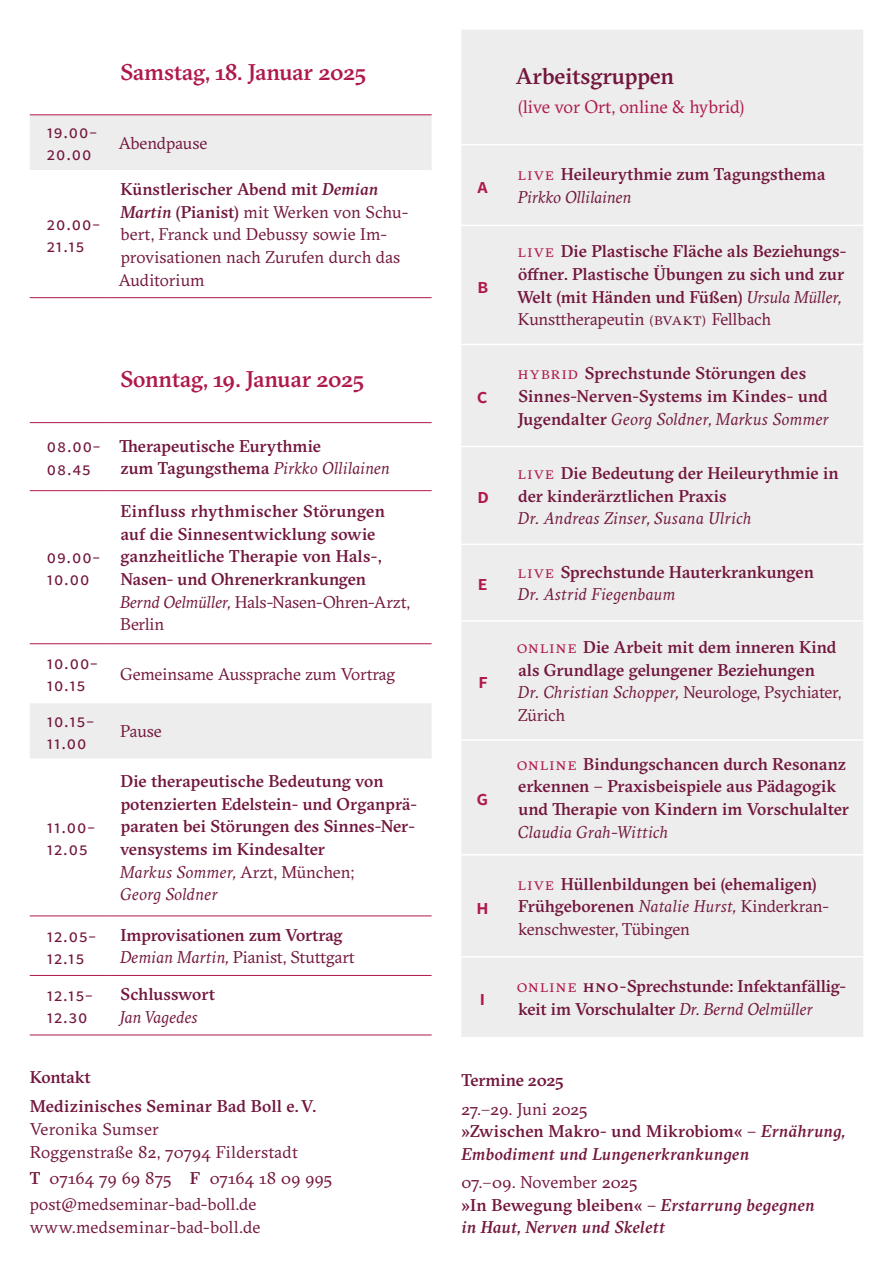
<style>
.page{position:relative;width:893px;height:1263px;background:#fff}
.page>*{position:absolute;margin:0;border:0;box-sizing:border-box;transform-origin:0 0}
.t1{font:500 22.65px "GT Sectra";letter-spacing:-.01em;color:#af184d}
.t2{font:500 22.65px "GT Sectra";letter-spacing:-.005em;color:#72163d}
.t3{font:600 21px "Source Sans Pro";color:#af184d}
.t4{font:18.45px/22px "Source Sans Pro";letter-spacing:.05em;color:#72163d}
.t5{font:18px "GT Sectra";color:#af184d}
.t6{font:500 16.95px/22.6px "GT Sectra";color:#72163d}
.t7{font:16.95px/22.6px "GT Sectra";color:#72163d}
.t8{font:italic 500 16.95px/22.5px "GT Sectra";letter-spacing:.015em;color:#72163d}
.t9{font:italic 16.95px/22.6px "GT Sectra";color:#72163d}
.s1{font-weight:500}
.s2{font-weight:500;font-style:italic}
.s3{font-weight:400;font-style:italic}
.s4{font-weight:400}
.s5{font-style:normal}
.s6{font-weight:400;color:#af184d}
</style>
<div class="page">
<svg style="left:30px;top:644px;width:402px;height:391px"></svg>
<div style="left:30px;top:703px;width:402px;height:55px;background:#ededed"></div>
<hr style="left:30px;top:422px;width:76px;height:1px;background:#af184d">
<hr style="left:106px;top:422px;width:326px;height:1px;background:#af184d">
<hr style="left:30px;top:490px;width:76px;height:1px;background:#af184d">
<hr style="left:106px;top:490px;width:326px;height:1px;background:#af184d">
<hr style="left:30px;top:643px;width:76px;height:1px;background:#af184d">
<hr style="left:106px;top:643px;width:326px;height:1px;background:#af184d">
<hr style="left:30px;top:1035px;width:76px;height:1px;background:#af184d">
<hr style="left:106px;top:1035px;width:326px;height:1px;background:#af184d">
<hr style="left:30px;top:916px;width:76px;height:1px;background:#af184d">
<hr style="left:106px;top:916px;width:326px;height:1px;background:#af184d">
<hr style="left:30px;top:975px;width:76px;height:1px;background:#af184d">
<hr style="left:106px;top:975px;width:326px;height:1px;background:#af184d">
<div style="left:461px;top:30px;width:402px;height:1007px;background:#ededed"></div>
<hr style="left:461px;top:144px;width:43px;height:1px;background:#fff">
<hr style="left:504px;top:144px;width:359px;height:1px;background:#fff">
<hr style="left:461px;top:225px;width:43px;height:1px;background:#fff">
<hr style="left:504px;top:225px;width:359px;height:1px;background:#fff">
<hr style="left:461px;top:344px;width:43px;height:1px;background:#fff">
<hr style="left:504px;top:344px;width:359px;height:1px;background:#fff">
<hr style="left:461px;top:446px;width:43px;height:1px;background:#fff">
<hr style="left:504px;top:446px;width:359px;height:1px;background:#fff">
<hr style="left:461px;top:544px;width:43px;height:1px;background:#fff">
<hr style="left:504px;top:544px;width:359px;height:1px;background:#fff">
<hr style="left:461px;top:620px;width:43px;height:2px;background:#fff">
<hr style="left:504px;top:620px;width:359px;height:2px;background:#fff">
<hr style="left:461px;top:739px;width:43px;height:2px;background:#fff">
<hr style="left:504px;top:739px;width:359px;height:2px;background:#fff">
<hr style="left:461px;top:854px;width:43px;height:1px;background:#fff">
<hr style="left:504px;top:854px;width:359px;height:1px;background:#fff">
<hr style="left:461px;top:956px;width:43px;height:1px;background:#fff">
<hr style="left:504px;top:956px;width:359px;height:1px;background:#fff">
<div style="left:30px;top:116px;width:402px;height:54px;background:#ededed"></div>
<hr style="left:30px;top:115px;width:76px;height:1px;background:#af184d">
<hr style="left:106px;top:115px;width:326px;height:1px;background:#af184d">
<hr style="left:30px;top:297px;width:76px;height:1px;background:#af184d">
<hr style="left:106px;top:297px;width:326px;height:1px;background:#af184d">
<p class="t1" style="left:120px;top:58px;width:247px">Samstag, 18. Januar 2025</p>
<p class="t4" style="left:47px;top:121px;width:52px">19.00–<br>20.00</p>
<p class="t7" style="left:118px;top:132px;width:91px">Abendpause</p>
<p class="t4" style="left:47px;top:212px;width:55px">20.00–</p>
<p class="t4" style="left:47px;top:235px;width:39px">21.15</p>
<p class="t7" style="left:118px;top:178px;width:291px"><span class="s1">Künstlerischer Abend mit</span> <span class="s2">Demian<br>Martin</span> <span class="s1">(Pianist)</span> mit Werken von Schu&shy;bert, Franck und Debussy sowie Im&shy;provisationen nach Zurufen durch das<br>Auditorium</p>
<p class="t1" style="left:120px;top:365px;width:245px">Sonntag, 19. Januar 2025</p>
<p class="t4" style="left:47px;top:435px;width:55px">08.00–<br>08.45</p>
<p class="t6" style="left:119px;top:434px;width:272px">Therapeutische Eurythmie<br>zum Tagungsthema <span class="s3">Pirkko Ollilainen</span></p>
<p class="t4" style="left:47px;top:546px;width:55px">09.00–<br>10.00</p>
<p class="t6" style="left:120px;top:499px;width:291px">Einfluss rhythmischer Störungen auf die Sinnesentwicklung sowie ganzheitliche Therapie von Hals-,<br>Nasen- und Ohrenerkrankungen<br><span class="s3">Bernd Oelmüller,</span> <span class="s4">Hals-Nasen-Ohren-Arzt,<br>Berlin</span></p>
<p class="t4" style="left:47px;top:652px;width:53px">10.00–<br>10.15</p>
<p class="t7" style="left:120px;top:663px;width:276px">Gemeinsame Aussprache zum Vortrag</p>
<p class="t4" style="left:47px;top:709px;width:49px">10.15–<br>11.00</p>
<p class="t7" style="left:120px;top:720px;width:43px">Pause</p>
<p class="t4" style="left:47px;top:816px;width:50px">11.00–<br>12.05</p>
<p class="t6" style="left:120px;top:769px;width:298px">Die therapeutische Bedeutung von potenzierten Edelstein- und Organprä&shy;paraten bei Störungen des Sinnes-Ner&shy;vensystems im Kindesalter</p>
<p class="t9" style="left:120px;top:860px;width:236px">Markus Sommer, <span class="s5">Arzt, München;<br></span>Georg Soldner</p>
<p class="t4" style="left:47px;top:924px;width:51px">12.05–<br>12.15</p>
<p class="t6" style="left:120px;top:923px;width:236px">Improvisationen zum Vortrag<br><span class="s3">Demian Martin,</span> <span class="s4">Pianist, Stuttgart</span></p>
<p class="t4" style="left:47px;top:984px;width:48px">12.15–<br>12.30</p>
<p class="t6" style="left:121px;top:983px;width:96px">Schlusswort</p>
<p class="t9" style="left:120px;top:1005px;width:79px">Jan Vagedes</p>
<p class="t6" style="left:30px;top:1066px;width:62px">Kontakt</p>
<p class="t7" style="left:30px;top:1095px;width:288px"><span class="s1">Medizinisches Seminar Bad Boll e. V.<br></span>Veronika Sumser<br>Roggenstraße 82, 70794 Filderstadt</p>
<p class="t7" style="left:30px;top:1167px;width:304px"><span class="s1">T</span> 07164 79 69 875 <span class="s1">F</span> 07164 18 09 995</p>
<p class="t7" style="left:30px;top:1193px;width:232px">post@medseminar-bad-boll.de www.medseminar-bad-boll.de</p>
<p class="t3" style="left:477px;top:172px;width:12px">A</p>
<p class="t3" style="left:477px;top:272px;width:13px">b</p>
<p class="t3" style="left:477px;top:383px;width:12px">C</p>
<p class="t3" style="left:477px;top:482px;width:13px">D</p>
<p class="t3" style="left:477px;top:570px;width:12px">E</p>
<p class="t3" style="left:478px;top:667px;width:11px">F</p>
<p class="t3" style="left:476px;top:784px;width:13px">G</p>
<p class="t3" style="left:476px;top:893px;width:14px">H</p>
<p class="t3" style="left:480px;top:984px;width:7px">I</p>
<p class="t2" style="left:516px;top:62px;width:160px">Arbeitsgruppen</p>
<p class="t5" style="left:518px;top:95px;width:228px">(live vor Ort, online &amp; hybrid)</p>
<p class="t6" style="left:518px;top:163px;width:309px"><span class="s6">live</span> Heileurythmie zum Tagungsthema</p>
<p class="t9" style="left:518px;top:185px;width:115px">Pirkko Ollilainen</p>
<p class="t6" style="left:517px;top:240px;width:330px"><span class="s6">live</span> Die Plastische Fläche als Beziehungs&shy;öffner. Plastische Übungen zu sich und zur Welt (mit Händen und Füßen) <span class="s3">Ursula Müller, </span><span class="s4">Kunsttherapeutin (BVAKT) Fellbach</span></p>
<p class="t6" style="left:518px;top:362px;width:313px"><span class="s6">HYBRID</span> Sprechstunde Störungen des<br>Sinnes-Nerven-Systems im Kindes- und<br>Jugendalter <span class="s3">Georg Soldner, Markus Sommer</span></p>
<p class="t6" style="left:518px;top:462px;width:322px"><span class="s6">live</span> Die Bedeutung der Heileurythmie in der kinderärztlichen Praxis<br><span class="s3">Dr. Andreas Zinser, Susana Ulrich</span></p>
<p class="t6" style="left:518px;top:560px;width:298px"><span class="s6">live</span> Sprechstunde Hauterkrankungen<br><span class="s3">Dr. Astrid Fiegenbaum</span></p>
<p class="t6" style="left:517px;top:635px;width:326px"><span class="s6">online</span> Die Arbeit mit dem inneren Kind als Grundlage gelungener Beziehungen<br><span class="s3">Dr. Christian Schopper,</span> <span class="s4">Neurologe, Psychiater, Zürich</span></p>
<p class="t6" style="left:517px;top:752px;width:333px"><span class="s6">online</span> Bindungschancen durch Resonanz erkennen – Praxisbeispiele aus Pädagogik und Therapie von Kindern im Vorschulalter <span class="s3">Claudia Grah-Wittich</span></p>
<p class="t6" style="left:518px;top:872px;width:313px"><span class="s6">live</span> Hüllenbildungen bei (ehemaligen)<br>Frühgeborenen <span class="s3">Natalie Hurst,</span> <span class="s4">Kinderkran&shy;kenschwester, Tübingen</span></p>
<p class="t6" style="left:517px;top:975px;width:331px"><span class="s6">online</span> HNO-Sprechstunde: Infektanfällig&shy;keit im Vorschulalter <span class="s3">Dr. Bernd Oelmüller</span></p>
<p class="t6" style="left:461px;top:1069px;width:104px">Termine 2025</p>
<p class="t7" style="left:461px;top:1097px;width:127px">27.–29. Juni 2025</p>
<p class="t8" style="left:461px;top:1120px;width:386px"><span class="s5">»Zwischen Makro- und Mikrobiom« –</span> Ernährung,<br>Embodiment und Lungenerkrankungen</p>
<p class="t7" style="left:461px;top:1171px;width:177px">07.–09. November 2025</p>
<p class="t8" style="left:461px;top:1193px;width:355px"><span class="s5">»In Bewegung bleiben« –</span> Erstarrung begegnen in Haut, Nerven und Skelett</p>
</div>
